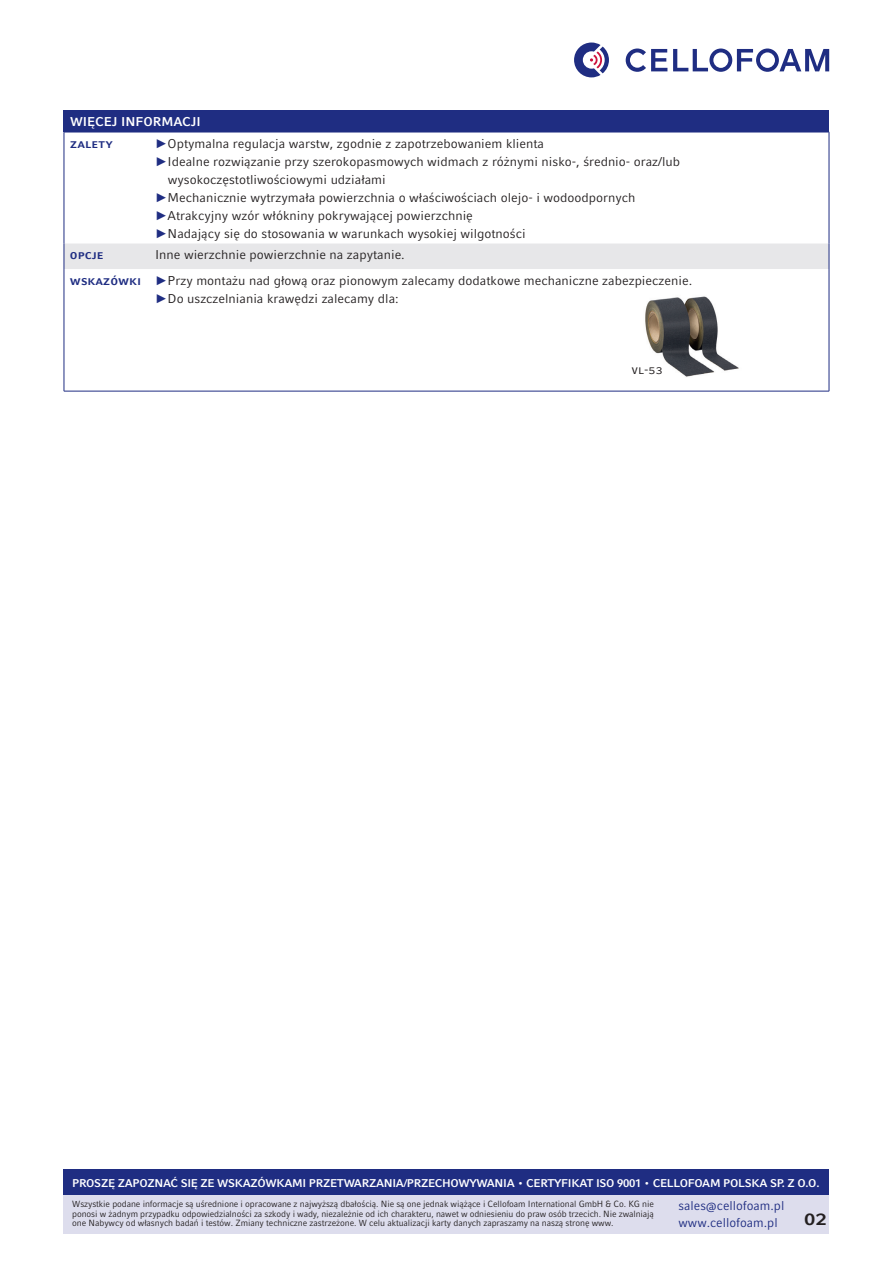
<style>
.page{position:relative;width:893px;height:1263px;background:#fff}
.page>*{position:absolute;margin:0;border:0;box-sizing:border-box;transform-origin:0 0}
.t1{font:700 21px "Compatil Fact LT Pro";color:#231f20}
.t2{font:12.75px/25.5px "Compatil Fact LT Pro";color:#231f20}
.t3{font:12.75px/16.5px "Compatil Fact LT Pro";color:#1f2d82}
.t4{font:700 12.75px "Compatil Fact LT Pro";color:#fff}
.t5{font:700 12.75px "Compatil Fact LT Pro";color:#1f2d82}
.t6{font:700 11.25px "Compatil Fact LT Pro";letter-spacing:-.025em;color:#fff}
.t7{font:9px/9.8px "Compatil Fact LT Pro";letter-spacing:-.01em;color:#231f20;text-align:justify;scale:.96 1}
.s1{font-family:"Arial";font-weight:700;color:#1f2d82}
.s2{font-weight:700;color:#1f2d82}
</style>
<div class="page">
<div style="left:64px;top:111px;width:765px;height:21px;background:#1f2d82"></div>
<hr style="left:64px;top:132px;width:1px;height:111px;background:#1f2d82">
<hr style="left:64px;top:132px;width:85px;height:1px;background:#1f2d82">
<hr style="left:149px;top:132px;width:680px;height:1px;background:#1f2d82">
<hr style="left:829px;top:132px;width:1px;height:111px;background:#1f2d82">
<div style="left:64px;top:243px;width:766px;height:26px;background:#e7e7e9"></div>
<hr style="left:64px;top:269px;width:1px;height:122px;background:#1f2d82">
<hr style="left:64px;top:391px;width:85px;height:1px;background:#1f2d82">
<hr style="left:829px;top:269px;width:1px;height:122px;background:#1f2d82">
<hr style="left:149px;top:391px;width:680px;height:1px;background:#1f2d82">
<img style="left:645px;top:296px;width:94px;height:81px">
<svg style="left:574px;top:43px;width:35px;height:34px"></svg>
<svg style="left:626px;top:49px;width:41px;height:23px"></svg>
<svg style="left:673px;top:49px;width:156px;height:23px"></svg>
<div style="left:64px;top:1171px;width:765px;height:62px;background:#dddded"></div>
<div style="left:64px;top:1169px;width:765px;height:26px;background:#1f2d82"></div>
<p class="t4" style="left:70px;top:114px;width:132px">WIĘCEJ INFORMACJI</p>
<p class="t5" style="left:70px;top:136px;width:44px">zalety</p>
<p class="t2" style="left:155px;top:130px;width:391px"><span class="s1">►</span>Optymalna regulacja warstw, zgodnie z zapotrzebowaniem klienta</p>
<p class="t2" style="left:155px;top:148px;width:527px"><span class="s1">►</span>Idealne rozwiązanie przy szerokopasmowych widmach z różnymi nisko-, średnio- oraz/lub</p>
<p class="t2" style="left:168px;top:166px;width:220px">wysokoczęstotliwościowymi udziałami</p>
<p class="t2" style="left:155px;top:184px;width:482px"><span class="s1">►</span>Mechanicznie wytrzymała powierzchnia o właściwościach olejo- i wodoodpornych</p>
<p class="t2" style="left:155px;top:202px;width:319px"><span class="s1">►</span>Atrakcyjny wzór włókniny pokrywającej powierzchnię</p>
<p class="t2" style="left:155px;top:220px;width:372px"><span class="s1">►</span>Nadający się do stosowania w warunkach wysokiej wilgotności</p>
<p class="t5" style="left:70px;top:247px;width:35px">opcje</p>
<p class="t2" style="left:70px;top:242px;width:624px;text-indent:85px">Inne wierzchnie powierzchnie na zapytanie.<br><span class="s2">wskazówki</span> <span class="s1">►</span>Przy montażu nad głową oraz pionowym zalecamy dodatkowe mechaniczne zabezpieczenie.</p>
<p class="t2" style="left:155px;top:285px;width:245px"><span class="s1">►</span>Do uszczelniania krawędzi zalecamy dla:</p>
<p class="t2" style="left:631px;top:357px;width:33px">vl-53</p>
<p class="t6" style="left:72px;top:1176px;width:749px">PROSZĘ ZAPOZNAĆ SIĘ ZE WSKAZÓWKAMI PRZETWARZANIA/PRZECHOWYWANIA • CERTYFIKAT ISO 9001 • CELLOFOAM POLSKA SP. Z O.O.</p>
<p class="t3" style="left:679px;top:1198px;width:107px">sales@cellofoam.pl www.cellofoam.pl</p>
<p class="t7" style="left:72px;top:1199px;width:607px">Wszystkie podane informacje są uśrednione i opracowane z najwyższą dbałością. Nie są one jednak wiążące i Cellofoam International GmbH &amp; Co. KG nie ponosi w żadnym przypadku odpowiedzialności za szkody i wady, niezależnie od ich charakteru, nawet w odniesieniu do praw osób trzecich. Nie zwalniają one Nabywcy od własnych badań i testów. Zmiany techniczne zastrzeżone. W celu aktualizacji karty danych zapraszamy na naszą stronę www.</p>
<h1 class="t1" style="left:804px;top:1205px;width:24px">02</h1>
</div>
